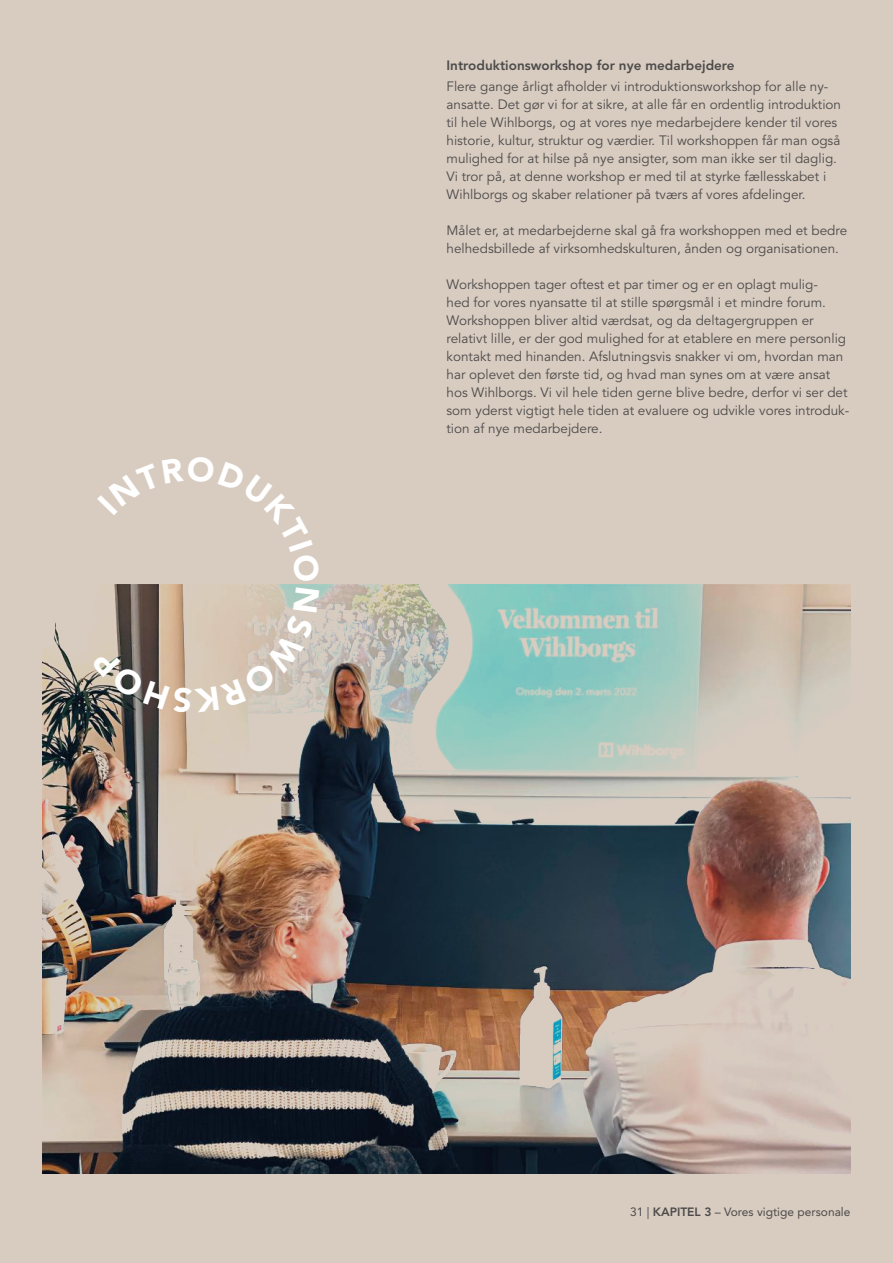
<style>
.page{position:relative;width:893px;height:1263px;background:#d8cbc0}
.page>*{position:absolute;margin:0;border:0;box-sizing:border-box;transform-origin:0 0}
.t1{font:13.5px/18px "Avenir LT Std";color:#4c4b4a}
.t2{font:800 13.5px "Avenir LT Std";color:#4c4b4a}
.t3{font:12px "Avenir LT Std";color:#4c4b4a}
.s1{font-weight:800}
</style>
<div class="page">
<img style="left:43px;top:585px;width:807px;height:589px">
<svg style="left:91px;top:584px;width:229px;height:129px"></svg>
<p class="t2" style="left:446px;top:57px;width:290px">Introduktionsworkshop for nye medarbejdere</p>
<p class="t1" style="left:446px;top:78px;width:396px">Flere gange årligt afholder vi introduktionsworkshop for alle ny&shy;ansatte. Det gør vi for at sikre, at alle får en ordentlig introduktion til hele Wihlborgs, og at vores nye medarbejdere kender til vores historie, kultur, struktur og værdier. Til workshoppen får man også mulighed for at hilse på nye ansigter, som man ikke ser til daglig.<br>Vi tror på, at denne workshop er med til at styrke fællesskabet i Wihlborgs og skaber relationer på tværs af vores afdelinger.</p>
<p class="t1" style="left:446px;top:222px;width:402px">Målet er, at medarbejderne skal gå fra workshoppen med et bedre helhedsbillede af virksomhedskulturen, ånden og organisationen.</p>
<p class="t1" style="left:446px;top:276px;width:404px">Workshoppen tager oftest et par timer og er en oplagt mulig-<br>hed for vores nyansatte til at stille spørgsmål i et mindre forum.<br>Workshoppen bliver altid værdsat, og da deltagergruppen er relativt lille, er der god mulighed for at etablere en mere personlig kontakt med hinanden. Afslutningsvis snakker vi om, hvordan man har oplevet den første tid, og hvad man synes om at være ansat hos Wihlborgs. Vi vil hele tiden gerne blive bedre, derfor vi ser det som yderst vigtigt hele tiden at evaluere og udvikle vores introduk&shy;tion af nye medarbejdere.</p>
<p class="t3" style="left:630px;top:1205px;width:222px">31 | <span class="s1">KAPITEL 3</span> – Vores vigtige personale</p>
</div>
